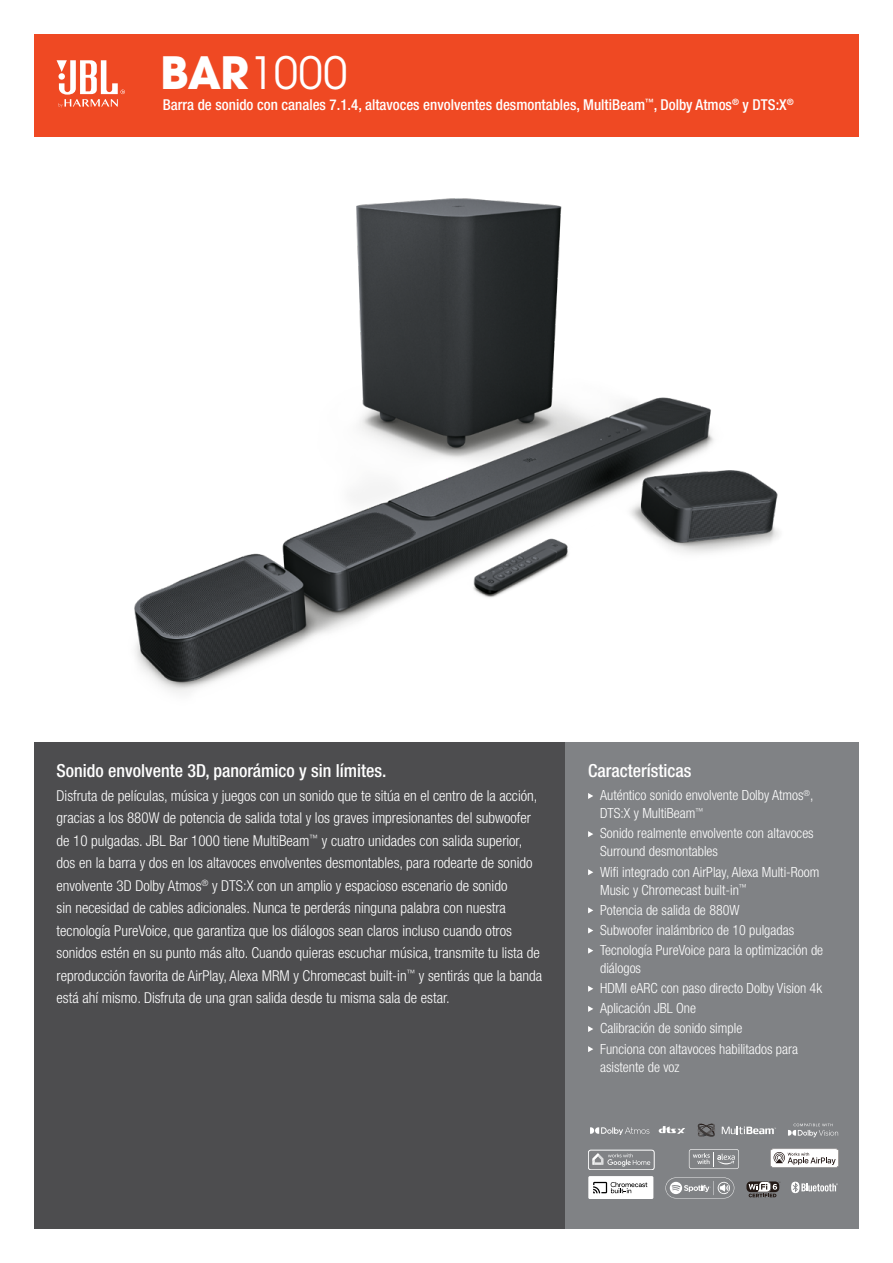
<style>
.page{position:relative;width:893px;height:1263px;background:#fff}
.page>*{position:absolute;margin:0;border:0;box-sizing:border-box;transform-origin:0 0}
.t1{font:49.05px "Avant Gard Goth EF";color:#fff}
.t2{font:500 condensed 18px "Helvetica Neue LT Pro";color:#fff}
.t3{font:300 condensed 15px/22.5px "Helvetica Neue LT Pro";color:#fff}
.t4{font:500 condensed 15px "Helvetica Neue LT Pro";color:#fff}
.t5{font:300 condensed 14.1px/20.1px "Helvetica Neue LT Pro";color:#fff}
.s1{font-weight:700}
</style>
<div class="page">
<div style="left:34px;top:742px;width:532px;height:487px;background:#4d4d4f"></div>
<div style="left:566px;top:742px;width:293px;height:487px;background:#808285"></div>
<svg style="left:588px;top:793px;width:5px;height:6px"></svg>
<svg style="left:588px;top:831px;width:5px;height:6px"></svg>
<svg style="left:588px;top:869px;width:5px;height:6px"></svg>
<svg style="left:588px;top:907px;width:5px;height:6px"></svg>
<svg style="left:588px;top:927px;width:5px;height:6px"></svg>
<svg style="left:588px;top:947px;width:5px;height:7px"></svg>
<svg style="left:588px;top:986px;width:5px;height:6px"></svg>
<svg style="left:588px;top:1006px;width:5px;height:6px"></svg>
<svg style="left:588px;top:1026px;width:5px;height:6px"></svg>
<svg style="left:588px;top:1046px;width:5px;height:6px"></svg>
<img style="left:34px;top:136px;width:823px;height:557px">
<div style="left:34px;top:34px;width:825px;height:102px;background:#ef4923"></div>
<svg style="left:57px;top:60px;width:68px;height:48px"></svg>
<svg style="left:697px;top:1123px;width:18px;height:14px"></svg>
<svg style="left:722px;top:1126px;width:54px;height:8px"></svg>
<svg style="left:788px;top:1123px;width:50px;height:14px"></svg>
<svg style="left:590px;top:1127px;width:59px;height:8px"></svg>
<svg style="left:746px;top:1181px;width:25px;height:11px"></svg>
<svg style="left:749px;top:1181px;width:31px;height:16px"></svg>
<div style="left:588px;top:1176px;width:65px;height:23px;background:#fff;border-radius:2px"></div>
<svg style="left:593px;top:1182px;width:54px;height:11px"></svg>
<svg style="left:665px;top:1177px;width:70px;height:21px"></svg>
<svg style="left:659px;top:1126px;width:26px;height:8px"></svg>
<svg style="left:689px;top:1149px;width:50px;height:20px"></svg>
<svg style="left:770px;top:1148px;width:69px;height:19px"></svg>
<svg style="left:791px;top:1182px;width:47px;height:11px"></svg>
<svg style="left:588px;top:1150px;width:66px;height:20px"></svg>
<h1 class="t1" style="left:161px;top:44px;width:189px"><span class="s1">BAR</span>1000</h1>
<p class="t4" style="left:163px;top:96px;width:632px">Barra de sonido con canales 7.1.4, altavoces envolventes desmontables, MultiBeam<sup>™</sup>, Dolby Atmos<sup>®</sup> y DTS:X<sup>®</sup></p>
<p class="t2" style="left:57px;top:760px;width:331px">Sonido envolvente 3D, panorámico y sin límites.</p>
<p class="t3" style="left:57px;top:784px;width:487px">Disfruta de películas, música y juegos con un sonido que te sitúa en el centro de la acción, gracias a los 880W de potencia de salida total y los graves impresionantes del subwoofer de 10 pulgadas. JBL Bar 1000 tiene MultiBeam<sup>™</sup> y cuatro unidades con salida superior, dos en la barra y dos en los altavoces envolventes desmontables, para rodearte de sonido envolvente 3D Dolby Atmos<sup>®</sup> y DTS:X con un amplio y espacioso escenario de sonido<br>sin necesidad de cables adicionales. Nunca te perderás ninguna palabra con nuestra tecnología PureVoice, que garantiza que los diálogos sean claros incluso cuando otros sonidos estén en su punto más alto. Cuando quieras escuchar música, transmite tu lista de reproducción favorita de AirPlay, Alexa MRM y Chromecast built-in<sup>™</sup> y sentirás que la banda está ahí mismo. Disfruta de una gran salida desde tu misma sala de estar.</p>
<p class="t2" style="left:588px;top:760px;width:105px">Características</p>
<p class="t5" style="left:600px;top:786px;width:215px;line-height:18px">Auténtico sonido envolvente Dolby Atmos<sup>®</sup>,<br>DTS:X y MultiBeam<sup>™</sup></p>
<p class="t5" style="left:600px;top:824px;width:215px;line-height:18px">Sonido realmente envolvente con altavoces<br>Surround desmontables</p>
<p class="t5" style="left:600px;top:862px;width:221px;line-height:18px">Wifi integrado con AirPlay, Alexa Multi-Room<br>Music y Chromecast built-in<sup>™</sup></p>
<p class="t5" style="left:600px;top:899px;width:225px">Potencia de salida de 880W<br>Subwoofer inalámbrico de 10 pulgadas<br>Tecnología PureVoice para la optimización de</p>
<p class="t5" style="left:600px;top:958px;width:223px">diálogos<br>HDMI eARC con paso directo Dolby Vision 4k<br>Aplicación JBL One<br>Calibración de sonido simple<br>Funciona con altavoces habilitados para</p>
<p class="t5" style="left:600px;top:1056px;width:81px">asistente de voz</p>
</div>
